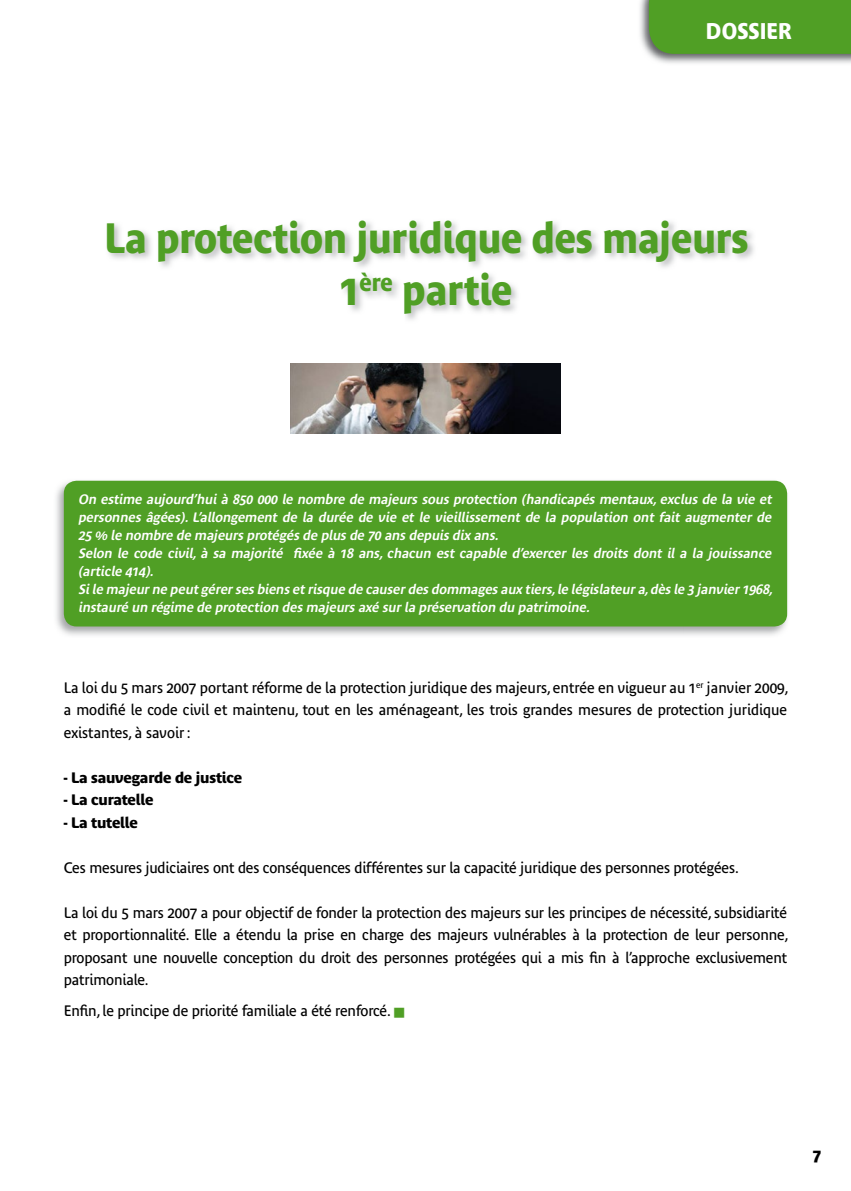
<style>
.page{position:relative;width:851px;height:1191px;background:#fff}
.page>*{position:absolute;margin:0;border:0;box-sizing:border-box;transform-origin:0 0}
.t1{font:700 42px/52.5px "Bienvenue Beta";color:#509f25;text-align:center;scale:.9 1}
.t2{font:700 22.5px "Bienvenue Beta";color:#fff;scale:.9 1}
.t3{font:700 16.5px "Bienvenue Beta";color:#000}
.t4{font:15px/22.5px "Bienvenue Beta";letter-spacing:-.01em;color:#000;text-align:justify}
.t5{font:700 15px "Bienvenue Beta";letter-spacing:-.01em;color:#000}
.t6{font:italic 600 13.5px/18px "Bienvenue Beta";color:#fff}
.s1{color:#509f25}
</style>
<div class="page">
<img style="left:640px;top:0;width:210px;height:64px">
<div style="left:648px;top:0;width:202px;height:54px;background:#509f25"></div>
<img style="left:108px;top:222px;width:646px;height:98px">
<img style="left:56px;top:480px;width:732px;height:156px">
<div style="left:64px;top:481px;width:723px;height:145px;background:#509f25;border-radius:13px"></div>
<img style="left:290px;top:364px;width:270px;height:70px">
<h2 class="t2" style="left:705px;top:18px;width:97px">DOSSIER</h2>
<h1 class="t1" style="left:104px;top:211px;width:717px">La protection juridique des majeurs<br>1<sup>ère</sup> partie</h1>
<p class="t6" style="left:78px;top:490px;width:697px">On estime aujourd’hui à 850 000 le nombre de majeurs sous protection (handicapés mentaux, exclus de la vie et personnes âgées). L’allongement de la durée de vie et le vieillissement de la population ont fait augmenter de 25 % le nombre de majeurs protégés de plus de 70 ans depuis dix ans.<br>Selon le code civil, à sa majorité fixée à 18 ans, chacun est capable d’exercer les droits dont il a la jouissance (article 414).<br>Sile majeur ne peut gérer ses biens et risque de causer des dommages aux tiers, le législateur a, dès le 3 janvier 1968, instauré un régime de protection des majeurs axé sur la préservation du patrimoine.</p>
<p class="t4" style="left:64px;top:676px;width:726px">La loi du 5 mars 2007 portant réforme de la protection juridique des majeurs, entrée en vigueur au 1<sup>er</sup> janvier 2009, a modifié le code civil et maintenu, tout en les aménageant, les trois grandes mesures de protection juridique existantes, à savoir :</p>
<p class="t5" style="left:64px;top:768px;width:180px">- La sauvegarde de justice</p>
<p class="t5" style="left:64px;top:791px;width:91px">- La curatelle</p>
<p class="t5" style="left:64px;top:813px;width:76px">- La tutelle</p>
<p class="t4" style="left:64px;top:856px;width:676px">Ces mesures judiciaires ont des conséquences différentes sur la capacité juridique des personnes protégées.</p>
<p class="t4" style="left:64px;top:901px;width:726px">La loi du 5 mars 2007 a pour objectif de fonder la protection des majeurs sur les principes de nécessité, subsidiarité et proportionnalité. Elle a étendu la prise en charge des majeurs vulnérables à la protection de leur personne, proposant une nouvelle conception du droit des personnes protégées qui a mis fin à l’approche exclusivement patrimoniale.</p>
<p class="t4" style="left:64px;top:999px;width:342px">Enfin, le principe de priorité familiale a été renforcé. <span class="s1">■</span></p>
<p class="t3" style="left:812px;top:1145px;width:10px">7</p>
</div>
